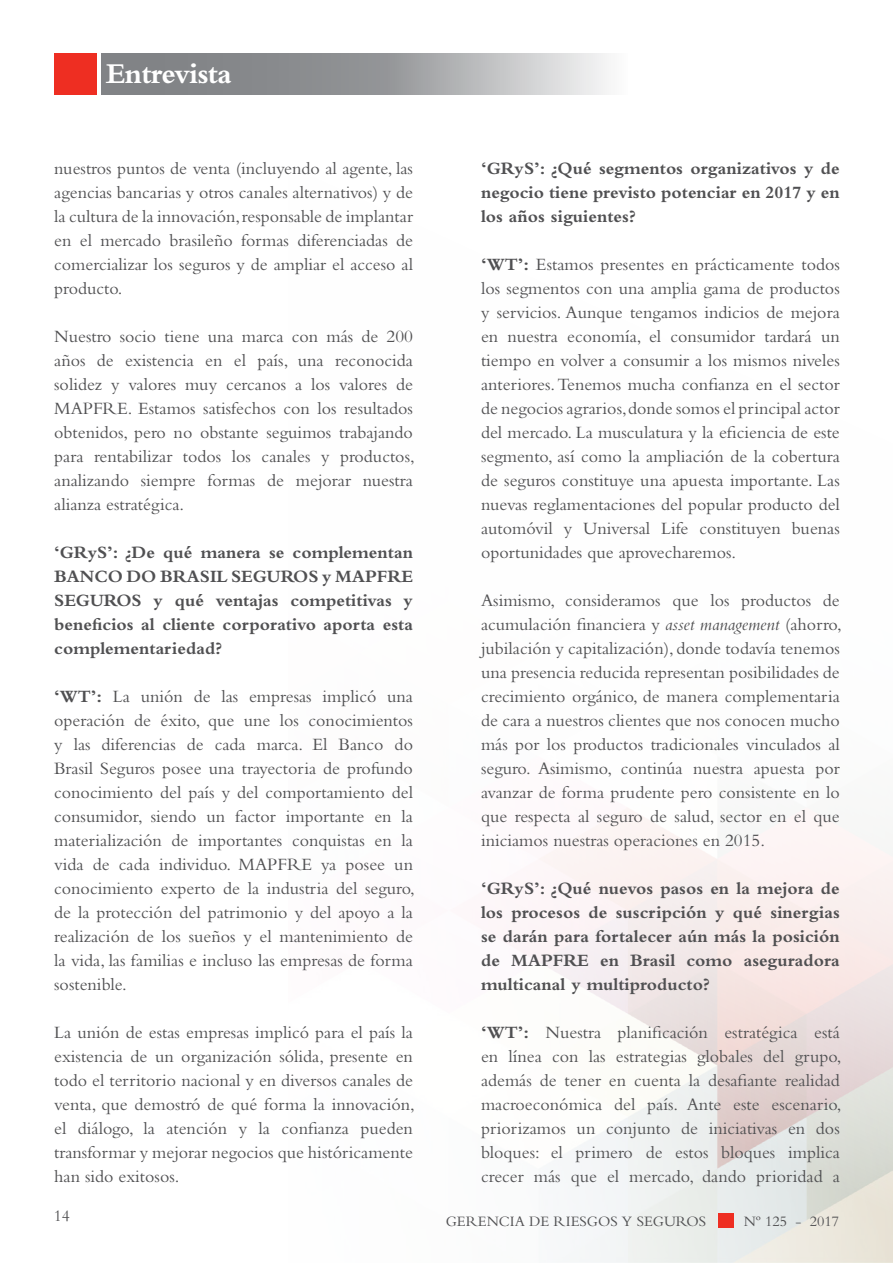
<style>
.page{position:relative;width:893px;height:1263px;background:#fff}
.page>*{position:absolute;margin:0;border:0;box-sizing:border-box;transform-origin:0 0}
.t1{font:700 30px "Bembo Std";letter-spacing:-.025em;color:#fff}
.t2{font:18px/24px "Bembo Std";color:#505052;text-align:justify}
.t3{font:700 18px/24px "Bembo Std";color:#505052;text-align:justify}
.t4{font:16.5px "Bembo Std";color:#505052}
.t5{font:15px "Bembo Std";color:#505052}
.s1{font-weight:700}
.s2{font-style:italic}
</style>
<div class="page">
<svg style="left:503px;top:808px;width:390px;height:455px"></svg>
<div style="left:54px;top:54px;width:43px;height:41px;background:#ee2e22"></div>
<svg style="left:101px;top:54px;width:506px;height:41px"></svg>
<div style="left:718px;top:1213px;width:15px;height:15px;background:#ee2e22"></div>
<h1 class="t1" style="left:106px;top:57px;width:127px">Entrevista</h1>
<p class="t2" style="left:54px;top:156px;width:360px">nuestros puntos de venta (incluyendo al agente, las agencias bancarias y otros canales alternativos) y de la cultura de la innovación, responsable de implantar en el mercado brasileño formas diferenciadas de comercializar los seguros y de ampliar el acceso al producto.</p>
<p class="t2" style="left:54px;top:324px;width:362px">Nuestro socio tiene una marca con más de 200 años de existencia en el país, una reconocida solidez y valores muy cercanos a los valores de MAPFRE. Estamos satisfechos con los resultados obtenidos, pero no obstante seguimos trabajando para rentabilizar todos los canales y productos, analizando siempre formas de mejorar nuestra alianza estratégica.</p>
<p class="t3" style="left:54px;top:540px;width:360px">‘GRyS’: ¿De qué manera se complementan BANCO DO BRASIL SEGUROS y MAPFRE SEGUROS y qué ventajas competitivas y beneficios al cliente corporativo aporta esta complementariedad?</p>
<p class="t2" style="left:54px;top:684px;width:362px"><span class="s1">‘WT’:</span> La unión de las empresas implicó una operación de éxito, que une los conocimientos y las diferencias de cada marca. El Banco do Brasil Seguros posee una trayectoria de profundo conocimiento del país y del comportamiento del consumidor, siendo un factor importante en la materialización de importantes conquistas en la vida de cada individuo. MAPFRE ya posee un conocimiento experto de la industria del seguro, de la protección del patrimonio y del apoyo a la realización de los sueños y el mantenimiento de la vida, las familias e incluso las empresas de forma sostenible.</p>
<p class="t2" style="left:54px;top:1020px;width:362px">La unión de estas empresas implicó para el país la existencia de un organización sólida, presente en todo el territorio nacional y en diversos canales de venta, que demostró de qué forma la innovación, el diálogo, la atención y la confianza pueden transformar y mejorar negocios que históricamente han sido exitosos.</p>
<p class="t4" style="left:54px;top:1206px;width:18px">14</p>
<p class="t3" style="left:481px;top:156px;width:360px">‘GRyS’: ¿Qué segmentos organizativos y de negocio tiene previsto potenciar en 2017 y en los años siguientes?</p>
<p class="t2" style="left:481px;top:252px;width:360px"><span class="s1">‘WT’:</span> Estamos presentes en prácticamente todos los segmentos con una amplia gama de productos y servicios. Aunque tengamos indicios de mejora en nuestra economía, el consumidor tardará un tiempo en volver a consumir a los mismos niveles anteriores. Tenemos mucha confianza en el sector de negocios agrarios, donde somos el principal actor del mercado. La musculatura y la eficiencia de este segmento, así como la ampliación de la cobertura de seguros constituye una apuesta importante. Las nuevas reglamentaciones del popular producto del automóvil y Universal Life constituyen buenas oportunidades que aprovecharemos.</p>
<p class="t2" style="left:481px;top:588px;width:362px">Asimismo, consideramos que los productos de acumulación financiera y <span class="s2">asset management</span> (ahorro, jubilación y capitalización), donde todavía tenemos una presencia reducida representan posibilidades de crecimiento orgánico, de manera complementaria de cara a nuestros clientes que nos conocen mucho más por los productos tradicionales vinculados al seguro. Asimismo, continúa nuestra apuesta por avanzar de forma prudente pero consistente en lo que respecta al seguro de salud, sector en el que iniciamos nuestras operaciones en 2015.</p>
<p class="t3" style="left:481px;top:876px;width:360px">‘GRyS’: ¿Qué nuevos pasos en la mejora de los procesos de suscripción y qué sinergias se darán para fortalecer aún más la posición de MAPFRE en Brasil como aseguradora multicanal y multiproducto?</p>
<p class="t2" style="left:481px;top:1020px;width:362px"><span class="s1">‘WT’:</span> Nuestra planificación estratégica está en línea con las estrategias globales del grupo, además de tener en cuenta la desafiante realidad macroeconómica del país. Ante este escenario, priorizamos un conjunto de iniciativas en dos bloques: el primero de estos bloques implica crecer más que el mercado, dando prioridad a</p>
<p class="t5" style="left:446px;top:1212px;width:262px">GERENCIA DE RIESGOS Y SEGUROS</p>
<p class="t5" style="left:744px;top:1212px;width:97px">Nº 125 - 2017</p>
</div>
